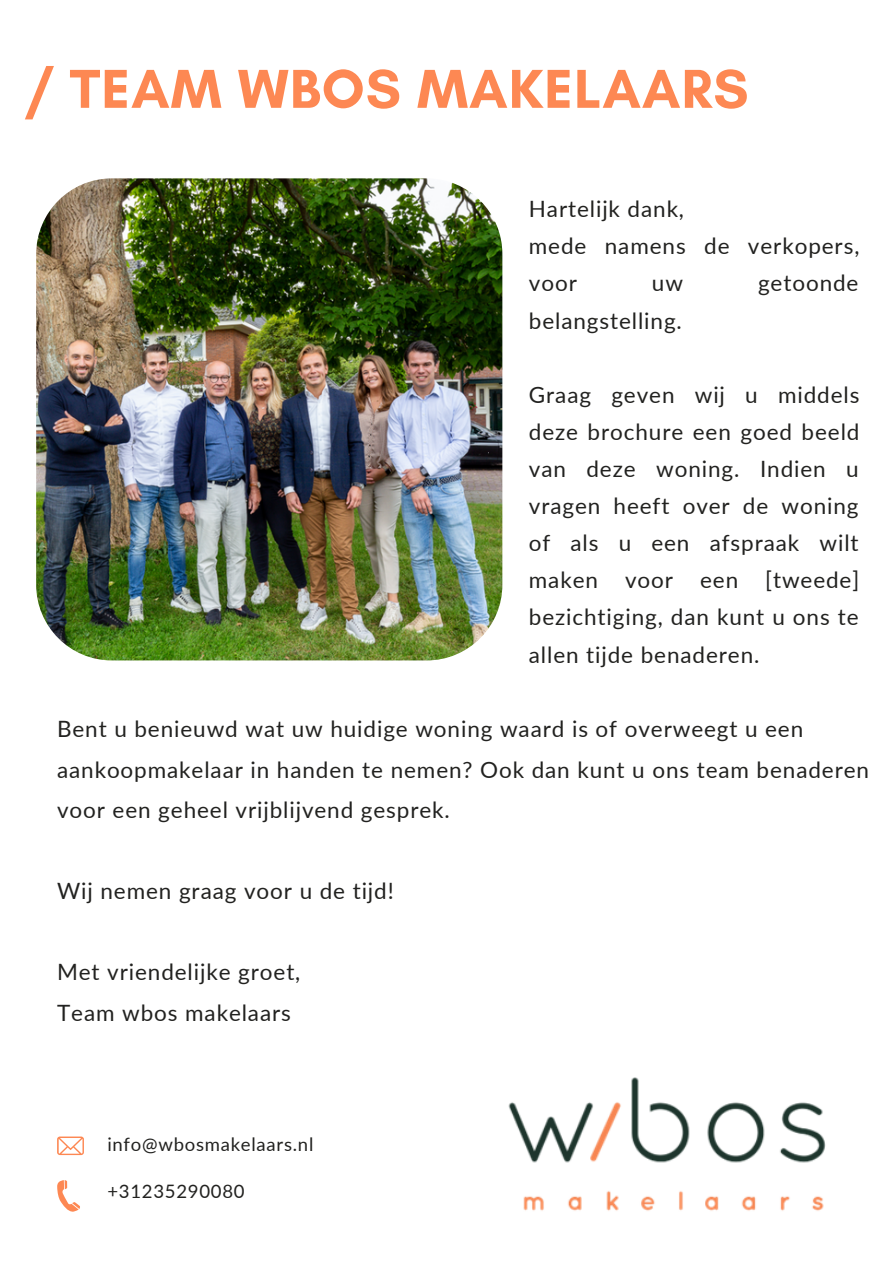
<style>
.page{position:relative;width:893px;height:1264px;background:#fff}
.page>*{position:absolute;margin:0;border:0;box-sizing:border-box;transform-origin:0 0}
.t1{font:700 55.8px "Glacial Indifference";letter-spacing:.02em;color:#fd8853}
.t2{font:22.5px/37px "Lato";letter-spacing:.04em;color:#222220}
.t3{font:18.6px "Lato";letter-spacing:.04em;color:#222220}
</style>
<div class="page">
<img style="left:36px;top:178px;width:467px;height:483px">
<img style="left:508px;top:1077px;width:318px;height:134px">
<svg style="left:57px;top:1136px;width:27px;height:19px"></svg>
<svg style="left:57px;top:1180px;width:23px;height:32px"></svg>
<h1 class="t1" style="left:25px;top:55px;width:725px">/ TEAM WBOS MAKELAARS</h1>
<p class="t2" style="left:529px;top:190px;width:332px">Hartelijk dank,<br>mede namens de verkopers, voor</p>
<p class="t2" style="left:652px;top:264px;width:33px">uw</p>
<p class="t2" style="left:758px;top:264px;width:102px">getoonde</p>
<p class="t2" style="left:529px;top:301px;width:154px">belangstelling.</p>
<p class="t2" style="left:529px;top:375px;width:332px;text-align:justify">Graag geven wij u middels deze brochure een goed beeld van deze woning. Indien u vragen heeft over de woning of als u een afspraak wilt maken voor een [tweede] bezichtiging, dan kunt u ons te allen tijde benaderen.</p>
<p class="t2" style="left:57px;top:708px;width:813px;line-height:40.5px">Bent u benieuwd wat uw huidige woning waard is of overweegt u een aankoopmakelaar in handen te nemen? Ook dan kunt u ons team benaderen voor een geheel vrijblijvend gesprek.</p>
<p class="t2" style="left:57px;top:872px;width:338px">Wij nemen graag voor u de tijd!</p>
<p class="t2" style="left:57px;top:951px;width:245px;line-height:40.5px">Met vriendelijke groet,<br>Team wbos makelaars</p>
<p class="t3" style="left:107px;top:1132px;width:207px">info@wbosmakelaars.nl</p>
<p class="t3" style="left:107px;top:1179px;width:139px">+31235290080</p>
</div>
